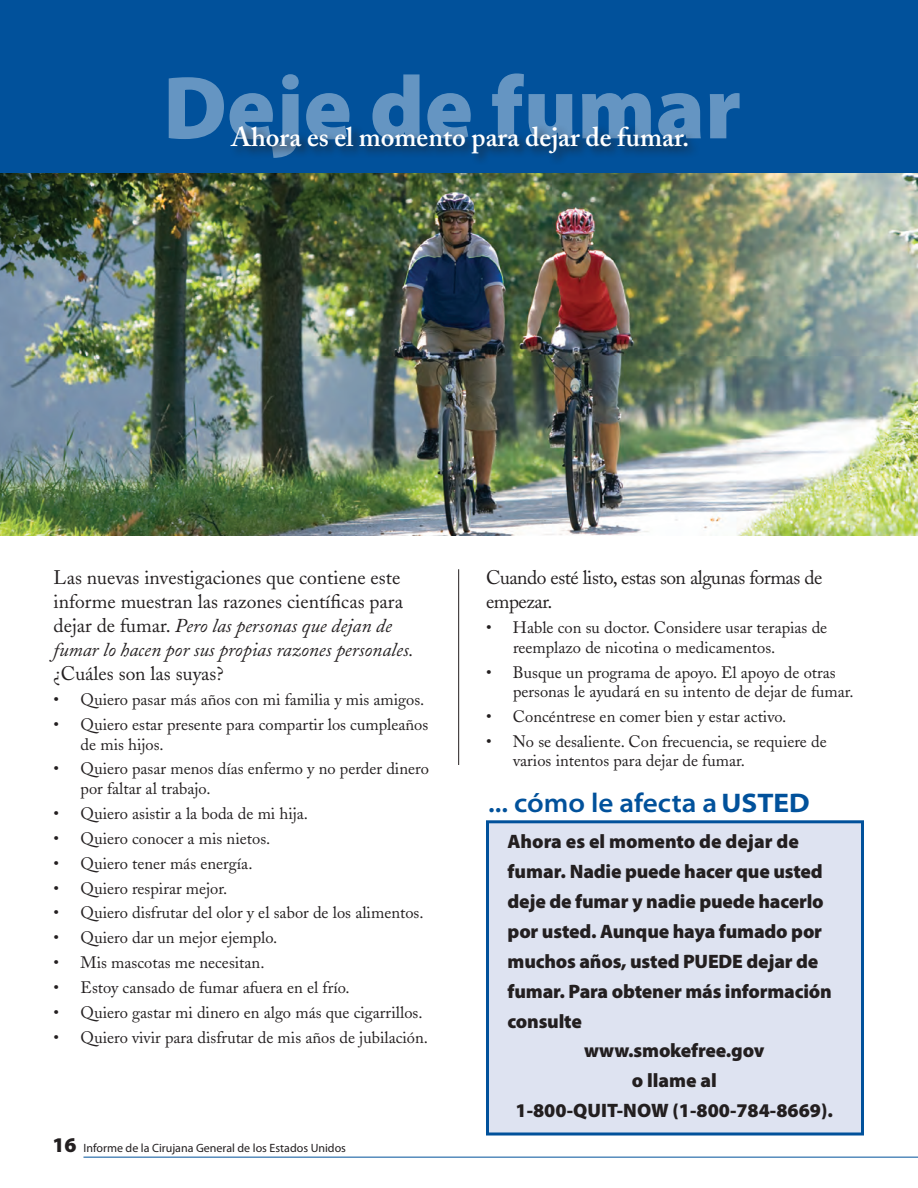
<style>
.page{position:relative;width:918px;height:1188px;background:#fff}
.page>*{position:absolute;margin:0;border:0;box-sizing:border-box;transform-origin:0 0}
.t1{font:900 90px "Myriad Pro";color:#fff}
.t2{font:600 27px "Adobe Caslon";color:#fff}
.GoodNewsHead{font:600 semi-expanded 27px "Myriad Pro";color:#01519b}
.bodySP{font:900 19.5px/30px "Myriad Pro";letter-spacing:-.01em;color:#231f20}
.bodytab1{font:19.5px/24px "Adobe Caslon";color:#231f20}
.bodytab1-2{font:19.5px/24px "Adobe Caslon";letter-spacing:-.025em;color:#231f20}
.bodytab1-3{font:16.5px/19.5px "Adobe Caslon";color:#231f20}
.t3{font:12px "Myriad Pro";color:#231f20}
.s1{font-style:italic}
.s2{font-weight:900;font-size:21px}
.s3{font-weight:700}
</style>
<div class="page">
<hr style="left:83px;top:1157px;width:835px;height:1px;background:#01519b">
<div style="left:0;top:0;width:918px;height:174px;background:#01519b"></div>
<div style="left:486px;top:820px;width:378px;height:316px;background:#dee3f1;border:3px solid #01519b"></div>
<div style="left:228px;top:122px;width:471px;height:43px;background:#231f20;opacity:.75"></div>
<hr style="left:458px;top:569px;width:1px;height:196px;background:#231f20">
<img style="left:0;top:174px;width:918px;height:361px">
<h1 class="t1" style="left:163px;top:48px;width:580px">Deje de fumar</h1>
<h2 class="t2" style="left:231px;top:120px;width:460px">Ahora es el momento para dejar de fumar.</h2>
<p class="bodytab1" style="left:54px;top:566px;width:362px">Las nuevas investigaciones que contiene este informe muestran las razones científicas para dejar de fumar. <span class="s1">Pero las personas que dejan de fumar lo hacen por sus propias razones personales. </span>¿Cuáles son las suyas?</p>
<p class="bodytab1-3" style="left:54px;top:690px;width:372px">• Quiero pasar más años con mi familia y mis amigos.</p>
<p class="bodytab1-3" style="left:81px;top:715px;width:349px;text-indent:-27px">• Quiero estar presente para compartir los cumpleaños de mis hijos.</p>
<p class="bodytab1-3" style="left:81px;top:759px;width:350px;text-indent:-27px">• Quiero pasar menos días enfermo y no perder dinero por faltar al trabajo.</p>
<p class="bodytab1-3" style="left:54px;top:804px;width:256px">• Quiero asistir a la boda de mi hija.</p>
<p class="bodytab1-3" style="left:54px;top:829px;width:218px">• Quiero conocer a mis nietos.</p>
<p class="bodytab1-3" style="left:54px;top:854px;width:200px">• Quiero tener más energía.</p>
<p class="bodytab1-3" style="left:54px;top:878px;width:175px">• Quiero respirar mejor.</p>
<p class="bodytab1-3" style="left:54px;top:903px;width:372px">• Quiero disfrutar del olor y el sabor de los alimentos.</p>
<p class="bodytab1-3" style="left:54px;top:928px;width:225px">• Quiero dar un mejor ejemplo.</p>
<p class="bodytab1-3" style="left:54px;top:953px;width:212px">• Mis mascotas me necesitan.</p>
<p class="bodytab1-3" style="left:54px;top:978px;width:298px">• Estoy cansado de fumar afuera en el frío.</p>
<p class="bodytab1-3" style="left:54px;top:1003px;width:371px">• Quiero gastar mi dinero en algo más que cigarrillos.</p>
<p class="bodytab1-3" style="left:54px;top:1028px;width:376px">• Quiero vivir para disfrutar de mis años de jubilación.</p>
<p class="t3" style="left:52px;top:1141px;width:295px"><span class="s2">16</span> Informe de la Cirujana General de los Estados Unidos</p>
<p class="bodytab1-2" style="left:486px;top:566px;width:338px">Cuando esté listo, estas son algunas formas de empezar.</p>
<p class="bodytab1-3" style="left:513px;top:618px;width:316px;text-indent:-27px">• Hable con su doctor. Considere usar terapias de reemplazo de nicotina o medicamentos.</p>
<p class="bodytab1-3" style="left:513px;top:662px;width:342px;text-indent:-27px">• Busque un programa de apoyo. El apoyo de otras personas le ayudará en su intento de dejar de fumar.</p>
<p class="bodytab1-3" style="left:486px;top:707px;width:302px">• Concéntrese en comer bien y estar activo.</p>
<p class="bodytab1-3" style="left:513px;top:732px;width:315px;text-indent:-27px">• No se desaliente. Con frecuencia, se requiere de varios intentos para dejar de fumar.</p>
<p class="GoodNewsHead" style="left:488px;top:785px;width:323px">... cómo le afecta a <span class="s3">USTED</span></p>
<p class="bodySP" style="left:508px;top:826px;width:326px">Ahora es el momento de dejar de fumar. Nadie puede hacer que usted deje de fumar y nadie puede hacerlo por usted. Aunque haya fumado por muchos años, usted PUEDE dejar de fumar. Para obtener más información consulte</p>
<p class="bodySP" style="left:584px;top:1035px;width:182px">www.smokefree.gov</p>
<p class="bodySP" style="left:632px;top:1065px;width:87px">o llame al</p>
<p class="bodySP" style="left:516px;top:1095px;width:319px">1-800-QUIT-NOW (1-800-784-8669).</p>
</div>
